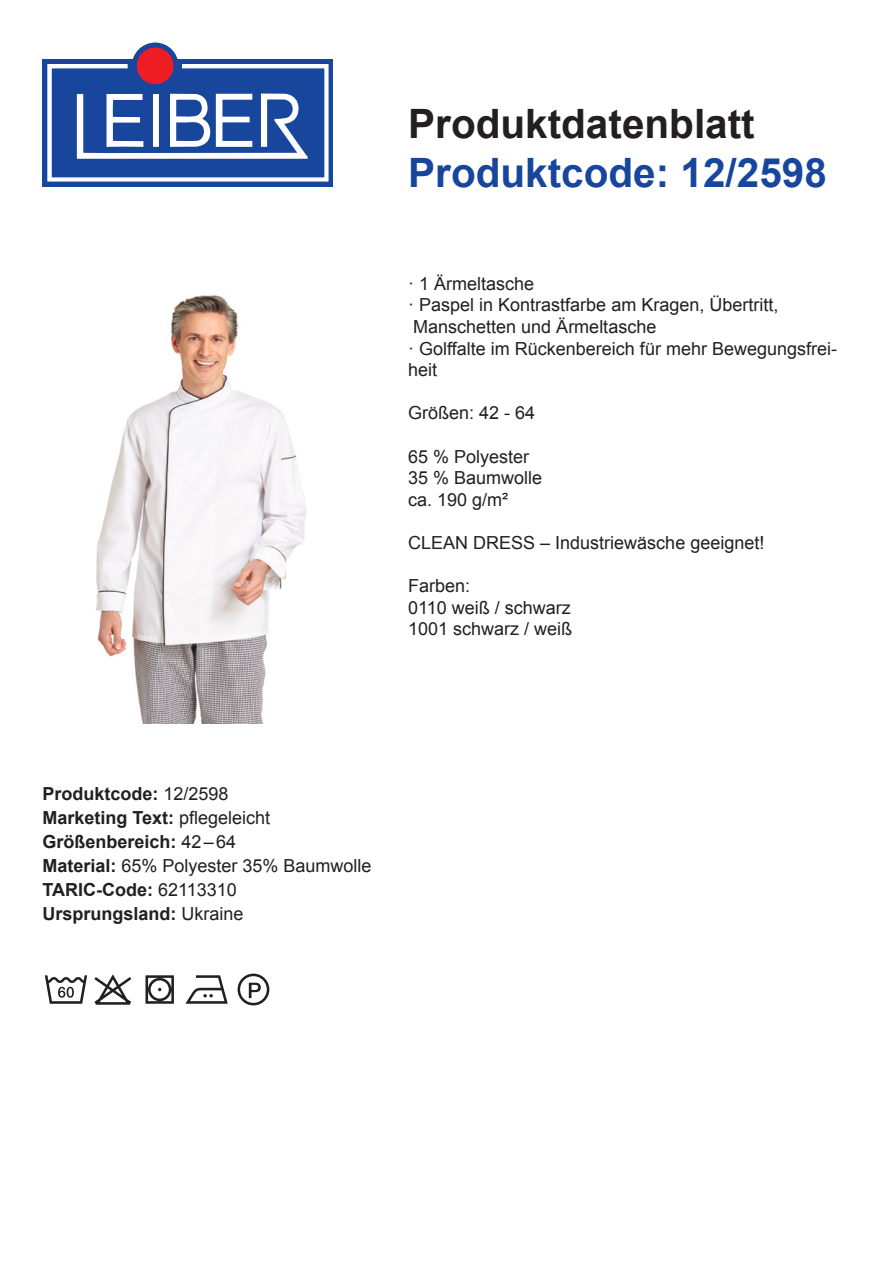
<style>
.page{position:relative;width:893px;height:1263px;background:#fff}
.page>*{position:absolute;margin:0;border:0;box-sizing:border-box;transform-origin:0 0}
.t1{font:700 40.5px "Arial";color:#18469d}
.t2{font:700 40.5px "Arial";color:#231f20}
.t3{font:18px/21.6px "Arial";color:#231f20}
.t4{font:700 18px/24px "Arial";color:#231f20}
.s1{font-weight:400}
</style>
<div class="page">
<div style="left:43px;top:59px;width:290px;height:127px;background:#18469d"></div>
<svg style="left:47px;top:64px;width:282px;height:118px"></svg>
<svg style="left:132px;top:43px;width:47px;height:46px"></svg>
<div style="left:138px;top:48px;width:35px;height:36px;background:#ee1d23;border-radius:50%"></div>
<div style="left:137px;top:48px;width:37px;height:36px;border:1px solid #ee1d23;border-radius:50%"></div>
<img style="left:96px;top:295px;width:210px;height:428px">
<svg style="left:45px;top:975px;width:42px;height:29px"></svg>
<svg style="left:94px;top:974px;width:37px;height:31px"></svg>
<svg style="left:146px;top:975px;width:28px;height:29px"></svg>
<svg style="left:185px;top:975px;width:43px;height:29px"></svg>
<svg style="left:238px;top:973px;width:31px;height:32px"></svg>
<h1 class="t2" style="left:408px;top:97px;width:348px">Produktdatenblatt</h1>
<h1 class="t1" style="left:408px;top:146px;width:420px">Produktcode: 12/2598</h1>
<p class="t3" style="left:408px;top:273px;width:430px">· 1 Ärmeltasche<br>· Paspel in Kontrastfarbe am Kragen, Übertritt,<br>Manschetten und Ärmeltasche<br>· Golffalte im Rückenbereich für mehr Bewegungsfrei&shy;heit</p>
<p class="t3" style="left:408px;top:402px;width:129px">Größen: 42 - 64</p>
<p class="t3" style="left:408px;top:446px;width:136px">65 % Polyester<br>35 % Baumwolle ca. 190 g/m²</p>
<p class="t3" style="left:408px;top:532px;width:358px">CLEAN DRESS – Industriewäsche geeignet!</p>
<p class="t3" style="left:408px;top:575px;width:166px">Farben:<br>0110 weiß / schwarz<br>1001 schwarz / weiß</p>
<p class="t4" style="left:43px;top:782px;width:331px">Produktcode: <span class="s1">12/2598<br></span>Marketing Text: <span class="s1">pflegeleicht<br></span>Größenbereich: <span class="s1">42–64<br></span>Material: <span class="s1">65% Polyester 35% Baumwolle<br></span>TARIC-Code: <span class="s1">62113310<br></span>Ursprungsland: <span class="s1">Ukraine</span></p>
</div>
